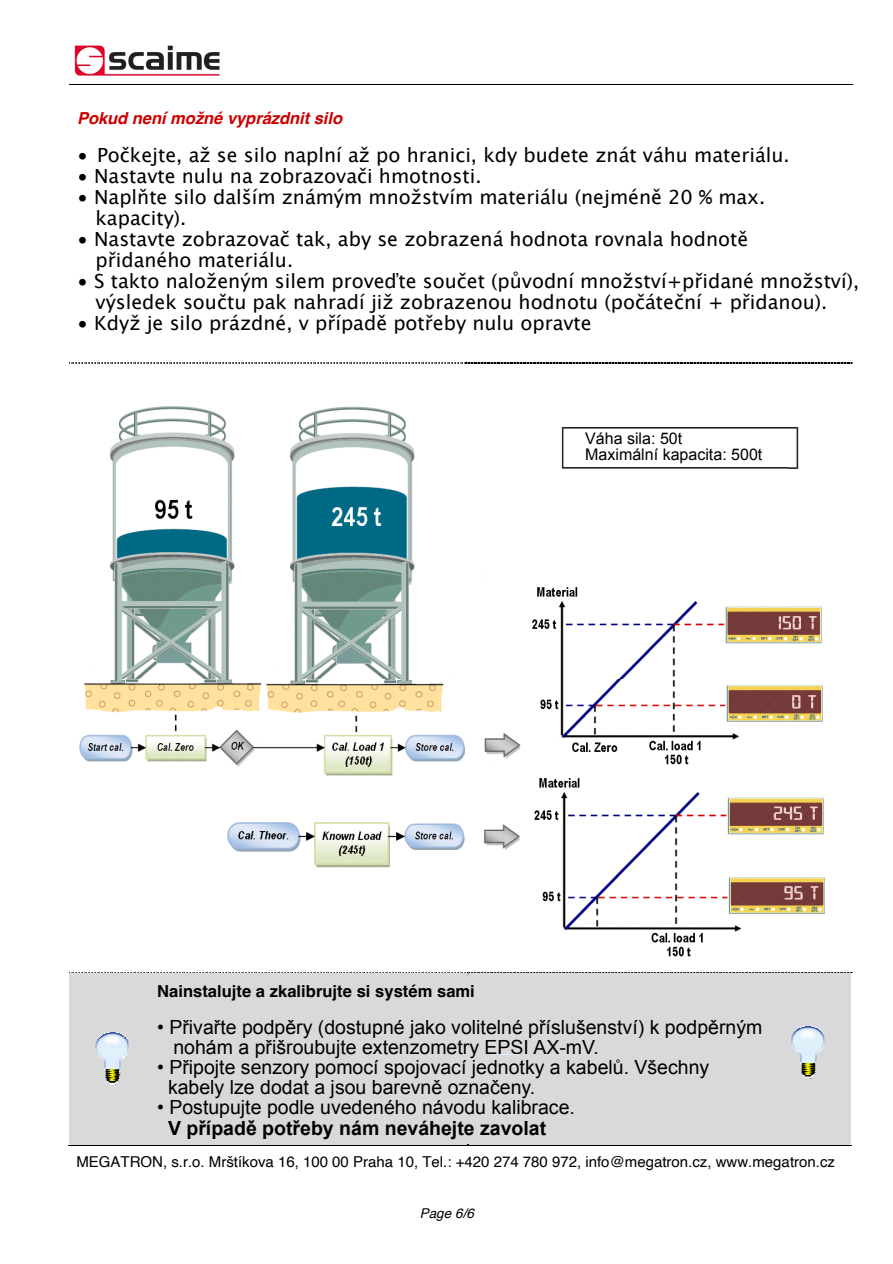
<style>
.page{position:relative;width:893px;height:1264px;background:#fff}
.page>*{position:absolute;margin:0;border:0;box-sizing:border-box;transform-origin:0 0}
.t1{font:19.5px/21px "Lucida Grande";color:#000}
.t2{font:19.5px/20.1px "Arial";color:#000}
.t3{font:700 19.5px "Arial";color:#000}
.t4{font:700 16.5px "Helvetica";color:#000}
.t5{font:italic 700 16.5px "Helvetica";letter-spacing:-.005em;color:#c00}
.t6{font:16.05px/16px "Arial";color:#000}
.t7{font:15px "Helvetica";color:#000}
.t8{font:italic 13.5px "Helvetica";color:#000}
</style>
<div class="page">
<hr style="left:70px;top:84px;width:396px;height:1px;background:#000">
<hr style="left:467px;top:84px;width:385px;height:1px;background:#000">
<img style="left:79px;top:406px;width:746px;height:551px">
<svg style="left:71px;top:361px;width:781px;height:2px"></svg>
<div style="left:70px;top:972px;width:398px;height:173px;background:#d9d9d9"></div>
<div style="left:467px;top:972px;width:384px;height:173px;background:#d9d9d9"></div>
<img style="left:96px;top:1040px;width:33px;height:13px">
<svg style="left:98px;top:1032px;width:30px;height:52px"></svg>
<svg style="left:70px;top:972px;width:782px;height:2px"></svg>
<hr style="left:70px;top:1145px;width:398px;height:1px;background:#000">
<hr style="left:468px;top:1145px;width:384px;height:1px;background:#000">
<img style="left:74px;top:45px;width:146px;height:31px">
<img style="left:490px;top:1054px;width:31px;height:1px">
<div style="left:569px;top:435px;width:225px;height:28px;background:#fff"></div>
<img style="left:791px;top:1034px;width:34px;height:12px">
<svg style="left:793px;top:1026px;width:30px;height:52px"></svg>
<p class="t5" style="left:77px;top:112px;width:267px">Pokud není možné vyprázdnit silo</p>
<p class="t1" style="left:77px;top:146px;width:714px">• Počkejte, až se silo naplní až po hranici, kdy budete znát váhu materiálu.</p>
<p class="t1" style="left:77px;top:167px;width:406px">• Nastavte nulu na zobrazovači hmotnosti.</p>
<p class="t1" style="left:96px;top:188px;width:671px;text-indent:-19px">• Naplňte silo dalším známým množstvím materiálu (nejméně 20 % max. kapacity).</p>
<p class="t1" style="left:96px;top:230px;width:654px;text-indent:-19px">• Nastavte zobrazovač tak, aby se zobrazená hodnota rovnala hodnotě přidaného materiálu.</p>
<p class="t1" style="left:96px;top:272px;width:765px;text-indent:-19px">• S takto naloženým silem proveďte součet (původní množství+přidané množství), výsledek součtu pak nahradí již zobrazenou hodnotu (počáteční + přidanou).</p>
<p class="t1" style="left:77px;top:314px;width:516px">• Když je silo prázdné, v případě potřeby nulu opravte</p>
<p class="t6" style="left:585px;top:432px;width:179px">Váha sila: 50t<br>Maximální kapacita: 500t</p>
<p class="t4" style="left:157px;top:984px;width:319px">Nainstalujte a zkalibrujte si systém sami</p>
<p class="t2" style="left:173px;top:1018px;width:590px;text-indent:-16px">• Přivařte podpěry (dostupné jako volitelné příslušenství) k podpěrným nohám a přišroubujte extenzometry EPSI AX-mV.</p>
<p class="t2" style="left:168px;top:1059px;width:543px;text-indent:-11px">• Připojte senzory pomocí spojovací jednotky a kabelů. Všechny kabely lze dodat a jsou barevně označeny.</p>
<p class="t2" style="left:157px;top:1099px;width:419px">• Postupujte podle uvedeného návodu kalibrace.</p>
<p class="t3" style="left:168px;top:1120px;width:380px">V případě potřeby nám neváhejte zavolat</p>
<p class="t7" style="left:76px;top:1155px;width:760px">MEGATRON, s.r.o. Mrštíkova 16, 100 00 Praha 10, Tel.: +420 274 780 972, info@megatron.cz, www.megatron.cz</p>
<p class="t8" style="left:420px;top:1207px;width:56px">Page 6/6</p>
</div>
